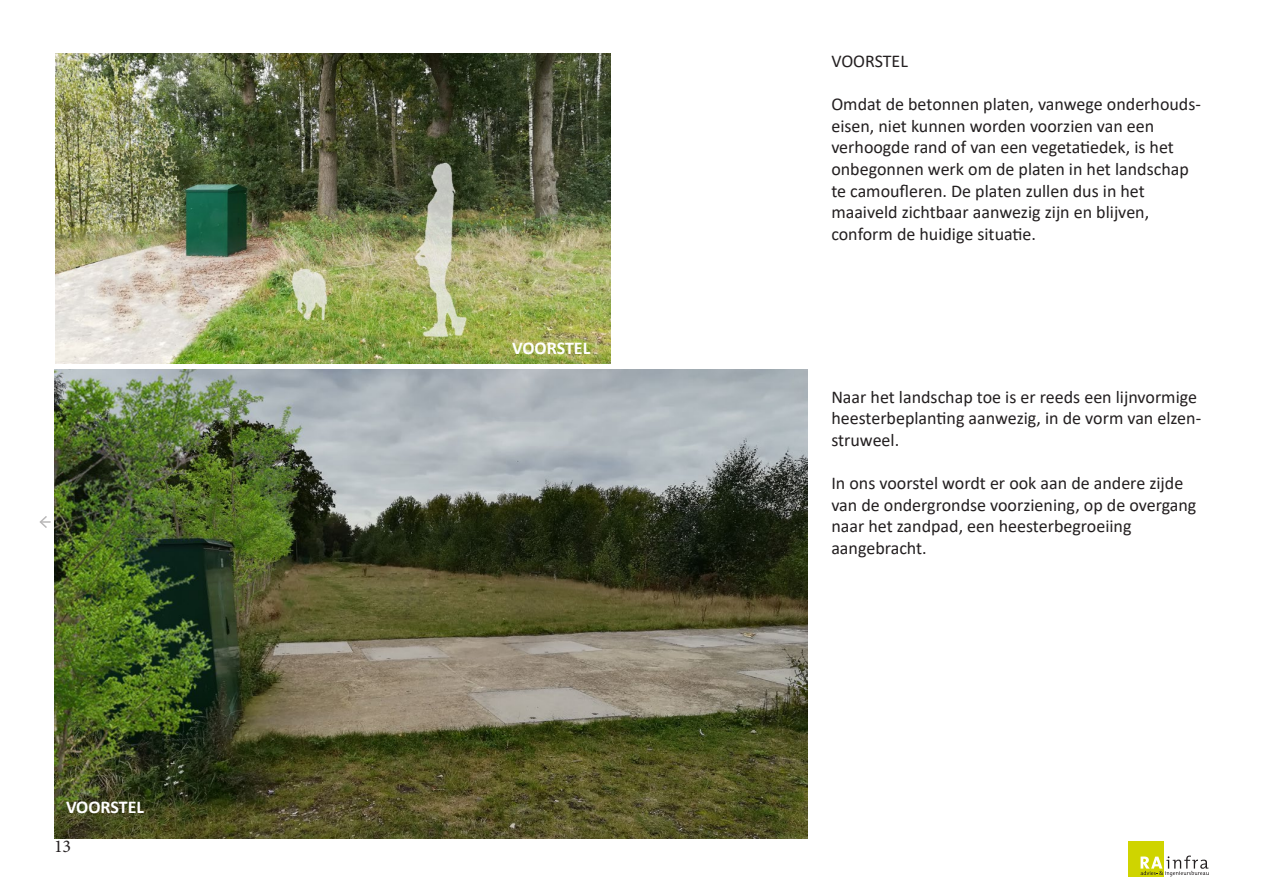
<style>
.page{position:relative;width:1263px;height:893px;background:#fff}
.page>*{position:absolute;margin:0;border:0;box-sizing:border-box;transform-origin:0 0}
.t1{font:18px/21.6px "Calibri";color:#231f20}
.t2{font:700 18px "Calibri";color:#fff}
.t3{font:18px "Minion Pro";color:#231f20}
</style>
<div class="page">
<div style="left:1128px;top:841px;width:36px;height:36px;background:#cfd400"></div>
<svg style="left:1140px;top:855px;width:69px;height:21px"></svg>
<img style="left:55px;top:370px;width:752px;height:469px">
<svg style="left:39px;top:516px;width:12px;height:12px"></svg>
<img style="left:55px;top:54px;width:555px;height:309px">
<p class="t2" style="left:66px;top:794px;width:80px">VOORSTEL</p>
<p class="t3" style="left:54px;top:834px;width:19px">13</p>
<p class="t2" style="left:512px;top:335px;width:80px">VOORSTEL</p>
<p class="t1" style="left:831px;top:50px;width:78px">VOORSTEL</p>
<p class="t1" style="left:831px;top:93px;width:371px">Omdat de betonnen platen, vanwege onderhouds&shy;eisen, niet kunnen worden voorzien van een</p>
<p class="t1" style="left:831px;top:136px;width:344px">verhoogde rand of van een vegetatiedek, is het</p>
<p class="t1" style="left:831px;top:158px;width:359px">onbegonnen werk om de platen in het landschap</p>
<p class="t1" style="left:831px;top:179px;width:315px">te camoufleren. De platen zullen dus in het</p>
<p class="t1" style="left:831px;top:201px;width:319px">maaiveld zichtbaar aanwezig zijn en blijven,</p>
<p class="t1" style="left:831px;top:223px;width:206px">conform de huidige situatie.</p>
<p class="t1" style="left:831px;top:385px;width:371px">Naar het landschap toe is er reeds een lijnvormige heesterbeplanting aanwezig, in de vorm van elzen&shy;struweel.</p>
<p class="t1" style="left:831px;top:472px;width:367px">In ons voorstel wordt er ook aan de andere zijde van de ondergrondse voorziening, op de overgang naar het zandpad, een heesterbegroeiing</p>
<p class="t1" style="left:831px;top:537px;width:97px">aangebracht.</p>
</div>
